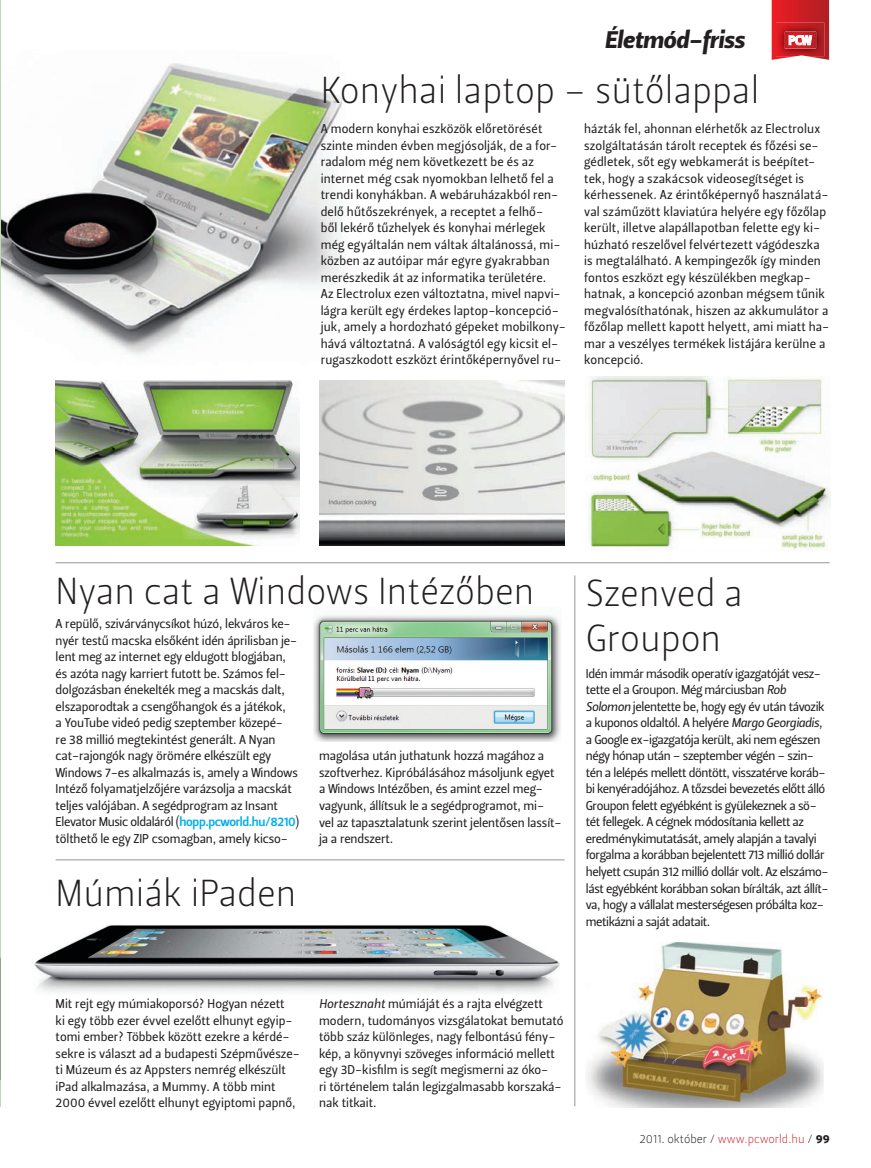
<style>
.page{position:relative;width:871px;height:1168px;background:#fff}
.page>*{position:absolute;margin:0;border:0;box-sizing:border-box;transform-origin:0 0}
.t1{font:37.5px/45px "Leitura Sans Grot 1";color:#231f20}
.t2{font:24px "Leitura Sans Italic 4";color:#231f20}
.t3{font:12.75px/16.5px "Leitura Sans Grot 2";color:#231f20}
.t4{font:12.75px/16.5px "Leitura Sans Grot 2";letter-spacing:-.03em;color:#231f20}
.t5{font:12px "Leitura Sans Grot 1";color:#231f20}
.s1{font-family:"Leitura Sans Grot 3";color:#00aeef}
.s2{font-family:"Leitura Sans Italic 2"}
.s3{color:#d1232a}
.s4{font-family:"Leitura Sans Grot 4"}
</style>
<div class="page">
<img style="left:34px;top:925px;width:526px;height:68px">
<img style="left:1px;top:63px;width:341px;height:292px">
<img style="left:320px;top:380px;width:244px;height:165px">
<img style="left:56px;top:380px;width:243px;height:165px">
<img style="left:588px;top:377px;width:242px;height:173px">
<hr style="left:56px;top:562px;width:773px;height:1px;background:#939598">
<hr style="left:574px;top:575px;width:1px;height:531px;background:#939598">
<hr style="left:56px;top:859px;width:508px;height:1px;background:#939598">
<img style="left:314px;top:615px;width:247px;height:126px">
<img style="left:586px;top:942px;width:238px;height:165px">
<svg style="left:772px;top:0;width:57px;height:60px"></svg>
<hr style="left:0;top:0;width:1px;height:1106px;background:#bedbb6">
<svg style="left:0;top:957px;width:1px;height:123px"></svg>
<p class="t2" style="left:605px;top:29px;width:141px">Életmód-friss</p>
<p class="t1" style="left:321px;top:71px;width:440px">Konyhai laptop – sütőlappal</p>
<p class="t3" style="left:321px;top:122px;width:247px">A modern konyhai eszközök előretörését szinte minden évbe n megjósolják, de a for&shy;radalom még nem következett be és az internet még csak nyomokban lelhető fel a trendi konyhákban. A webáruházakból ren&shy;delő hűtőszekrények, a receptet a felhő-<br>ből lekérő tűzhelyek és konyhai mérlegek még egyáltalán nem váltak általánossá, mi&shy;közben az autóipar már egyre gyakrabban merészkedik át az informatika területére.<br>Az Electrolux ezen változtatna, mivel napvi&shy;lágra került egy érdekes laptop-koncepció&shy;juk, amely a hordozható gépeket mobilkony&shy;hává változtatná. A valóságtól egy kicsit el&shy;rugaszkodott eszközt érintőképernyővel ru-</p>
<p class="t3" style="left:584px;top:122px;width:247px">házták fel, ahonnan elérhetők az Electrolux szolgáltatásán tárolt receptek és főzési se&shy;gédletek, sőt egy webkamerát is beépítet&shy;tek, hogy a szakácsok videosegítséget is kérhessenek. Az érintőképernyő használatá&shy;val száműzött klaviatúra helyére egy főzőlap került, illetve alapállapotban felette egy ki&shy;húzható reszelővel felvértezett vágódeszka is megtalálható. A kempingezők így minden fontos eszközt egy készülékben megkap&shy;hatnak, a koncepció azonban mégsem tűnik megvalósíthatónak, hiszen az akkumulátor a főzőlap mellett kapott helyett, ami miatt ha&shy;mar a veszélyes termékek listájára kerülne a koncepció.</p>
<p class="t1" style="left:56px;top:572px;width:480px">Nyan cat a Windows Intézőben</p>
<p class="t1" style="left:586px;top:573px;width:159px">Szenved a<br>Groupon</p>
<p class="t3" style="left:56px;top:617px;width:245px">A repülő, szivárványcsíkot húzó, lekváros ke&shy;nyér testű macska elsőként idén áprilisban je&shy;lent meg az internet egy eldugott blogjában, és azóta nagy karriert futott be. Számos fel&shy;dolgozásban énekelték meg a macskás dalt, elszaporodtak a csengőhangok és a játékok,<br>a YouTube videó pedig szeptember közepé-<br>re 38 millió megtekintést generált. A Nyan cat-rajongók nagy örömére elkészült egy Windows 7-es alkalmazás is, amely a Windows Intéző folyamatjelzőjére varázsolja a macskát teljes valójában. A segédprogram az Insant Elevator Music oldaláról (<span class="s1">hopp.pcworld.hu/8210</span>) tölthető le egy ZIP csomagban, amely kicso-</p>
<p class="t4" style="left:586px;top:666px;width:244px">Idén immár második operatív igazgatóját vesz&shy;tette el a Groupon. Még márciusban <span class="s2">Rob Solomon</span> jelentette be, hogy egy év után távozik a kuponos oldaltól. A helyére <span class="s2">Margo Georgiadis, </span>a Google ex-igazgatója került, aki nem egészen négy hónap után – szeptember végén – szin&shy;tén a lelépés mellett döntött, visszatérve koráb&shy;bi kenyéradójához. A tőzsdei bevezetés előtt álló Groupon felett egyébként is gyülekeznek a sö&shy;tét fellegek. A cégnek módosítania kellett az eredménykimutatását, amely alapján a tavalyi forgalma a korábban bejelentett 713 millió dollár helyett csupán 312 millió dollár volt. Az elszámo&shy;lást egyébként korábban sokan bírálták, azt állít&shy;va, hogy a vállalat mesterségesen próbálta koz&shy;metikázni a saját adatait.</p>
<p class="t3" style="left:319px;top:749px;width:244px">magolása után juthatunk hozzá magához a szoftverhez. Kipróbálásához másoljunk egyet a Windows Intézőben, és amint ezzel meg&shy;vagyunk, állítsuk le a segédprogramot, mi&shy;vel az tapasztalatunk szerint jelentősen lassít&shy;ja a rendszert.</p>
<p class="t1" style="left:56px;top:874px;width:242px">Múmiák iPaden</p>
<p class="t3" style="left:56px;top:996px;width:246px">Mit rejt egy múmiakoporsó? Hogyan nézett<br>ki egy több ezer évvel ezelőtt elhunyt egyip&shy;tomi ember? Többek között ezekre a kérdé&shy;sekre is választ ad a budapesti Szépművésze&shy;ti Múzeum és az Appsters nemrég elkészült iPad alkalmazása, a Mummy. A több mint 2000 évvel ezelőtt elhunyt egyiptomi papnő,</p>
<p class="t3" style="left:319px;top:996px;width:246px"><span class="s2">Hortesznaht</span> múmiáját és a rajta elvégzett modern, tudományos vizsgálatokat bemutató több száz különleges, nagy felbontású fény&shy;kép, a könyvnyi szöveges információ mellett egy 3D-kisfilm is segít megismerni az óko-<br>ri történelem talán legizgalmasabb korszaká&shy;nak titkait.</p>
<p class="t5" style="left:640px;top:1133px;width:191px">2011. október / <span class="s3">www.pcworld.hu</span> / <span class="s4">99</span></p>
</div>
